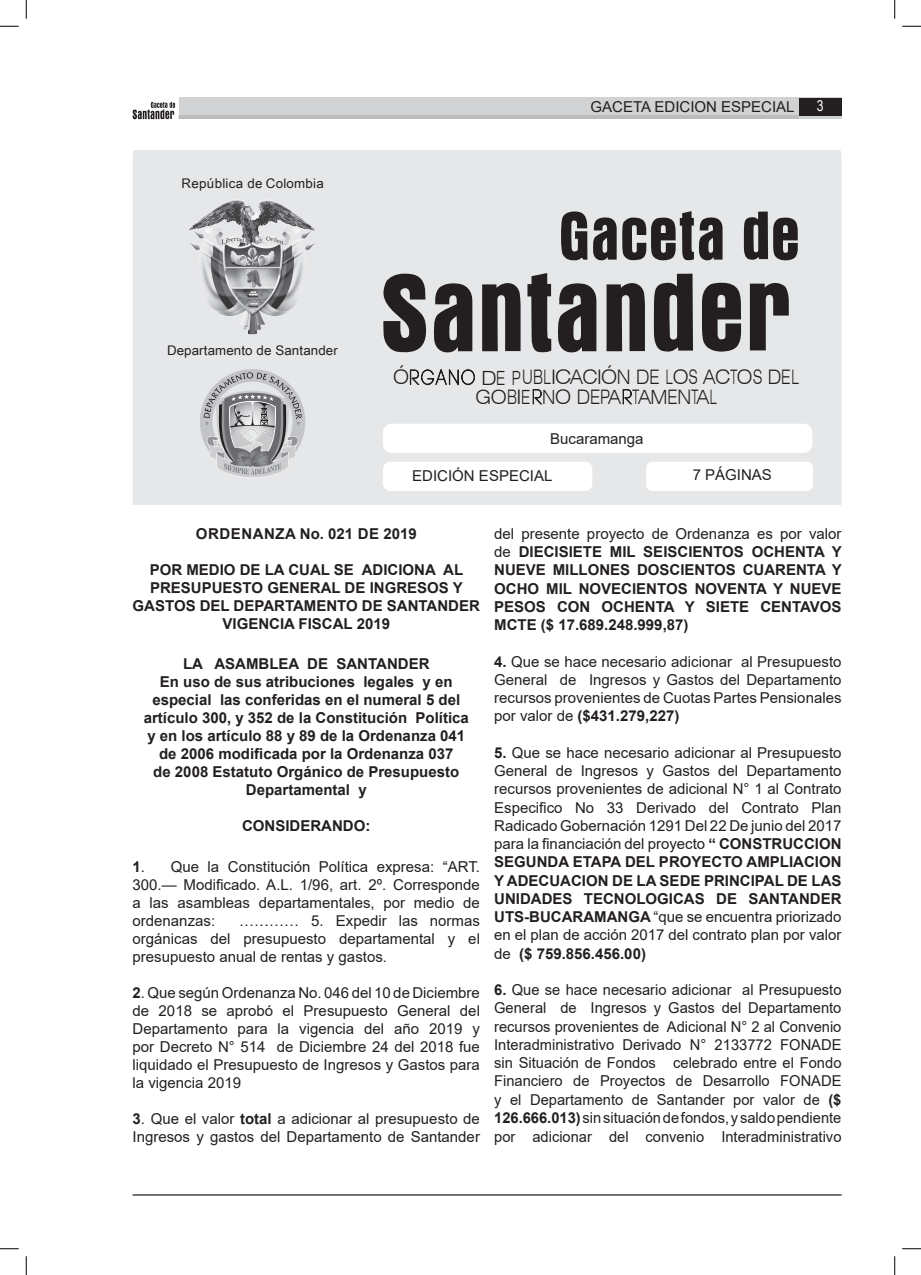
<style>
.page{position:relative;width:921px;height:1275px;background:#fff}
.page>*{position:absolute;margin:0;border:0;box-sizing:border-box;transform-origin:0 0}
.t1{font:300 expanded 20px/19.4px "Swiss 721 BT";letter-spacing:-.015em;color:#231f20;scale:.93 1}
.t2{font:300 expanded 20px "Swiss 721 BT";letter-spacing:-.015em;color:#231f20;scale:.53 1}
.t3{font:300 expanded 20px "Swiss 721 BT";letter-spacing:-.015em;color:#231f20;scale:.66 1}
.t4{font:300 expanded 19.62px "Swiss 721 BT";color:#231f20;scale:.95 1}
.t5{font:15px/18.2px "Arial";color:#231f20;text-align:justify}
.t6{font:700 15px/18px "Arial";color:#231f20;text-align:center}
.t7{font:700 15px "Arial";letter-spacing:.035em;color:#231f20}
.t8{font:15px "Arial Narrow";color:#fff}
.t9{font:13.25px "Dok Champa";letter-spacing:.01em;color:#231f20}
.s1{font-family:"Code";font-stretch:normal;font-size:20.5px}
.s2{font-size:19.62px}
.s3{font-size:20px}
.s4{font-weight:700}
.s5{font-weight:400}
</style>
<div class="page">
<div style="left:179px;top:98px;width:662px;height:21px;background:#d1d2d4"></div>
<div style="left:799px;top:98px;width:42px;height:17px;background:#231f20"></div>
<hr style="left:179px;top:115px;width:620px;height:4px;background:#bcbcbe">
<hr style="left:133px;top:1194px;width:708px;height:2px;background:#231f20">
<svg style="left:132px;top:102px;width:43px;height:17px"></svg>
<div style="left:133px;top:150px;width:708px;height:354px;background:#e6e7e9"></div>
<svg style="left:199px;top:368px;width:107px;height:110px;background:#b8b9bb"></svg>
<img style="left:187px;top:196px;width:132px;height:140px">
<svg style="left:381px;top:274px;width:46px;height:79px;background:#636162"></svg>
<svg style="left:433px;top:282px;width:39px;height:71px;background:#535152"></svg>
<svg style="left:557px;top:282px;width:39px;height:71px;background:#545152"></svg>
<svg style="left:482px;top:283px;width:38px;height:68px;background:#484546"></svg>
<svg style="left:606px;top:283px;width:39px;height:68px;background:#4a4748"></svg>
<svg style="left:527px;top:273px;width:24px;height:80px;background:#5d5a5c"></svg>
<svg style="left:702px;top:282px;width:39px;height:70px;background:#4d4a4b"></svg>
<svg style="left:750px;top:280px;width:38px;height:70px;background:#727071"></svg>
<svg style="left:654px;top:274px;width:39px;height:79px;background:#504d4e"></svg>
<svg style="left:560px;top:211px;width:162px;height:50px;background:#777577"></svg>
<svg style="left:744px;top:212px;width:53px;height:49px;background:#656264"></svg>
<svg style="left:532px;top:389px;width:11px;height:16px"></svg>
<svg style="left:622px;top:389px;width:11px;height:16px"></svg>
<svg style="left:409px;top:367px;width:66px;height:20px"></svg>
<div style="left:383px;top:424px;width:429px;height:29px;background:#fff;border-radius:9px"></div>
<div style="left:383px;top:462px;width:209px;height:29px;background:#fff;border-radius:7px"></div>
<div style="left:646px;top:462px;width:167px;height:29px;background:#fff;border-radius:6px"></div>
<svg style="left:0;top:25px;width:19px;height:2px"></svg>
<svg style="left:902px;top:25px;width:19px;height:2px"></svg>
<svg style="left:0;top:1248px;width:19px;height:1px"></svg>
<svg style="left:902px;top:1248px;width:19px;height:1px"></svg>
<svg style="left:25px;top:0;width:2px;height:19px"></svg>
<svg style="left:25px;top:1256px;width:2px;height:19px"></svg>
<svg style="left:894px;top:0;width:1px;height:19px"></svg>
<svg style="left:894px;top:1256px;width:1px;height:19px"></svg>
<p class="t9" style="left:182px;top:173px;width:144px">República de Colombia</p>
<p class="t5" style="left:590px;top:97px;width:205px">GACETA EDICION ESPECIAL</p>
<p class="t8" style="left:816px;top:94px;width:8px">3</p>
<p class="t9" style="left:167px;top:341px;width:172px">Departamento de Santander</p>
<h1 class="t1" style="left:516px;top:368px;width:305px;text-indent:-123px">Ó<span class="s1">RGANO</span> <span class="s2">DE P</span>UBLICACIÓN DE LO ACTOS DEL<br>I</h1>
<h1 class="t3" style="left:688px;top:365px;width:16px">S</h1>
<h2 class="t4" style="left:475px;top:385px;width:256px">GO<span class="s3">B</span> E <span class="s1">R</span>N<span class="s3">O DEP</span>A<span class="s1">R</span> AM<span class="s3">EN</span> A<span class="s3">L</span></h2>
<h1 class="t2" style="left:632px;top:385px;width:14px">T</h1>
<h1 class="t2" style="left:691px;top:385px;width:14px">T</h1>
<p class="t5" style="left:550px;top:430px;width:95px">Bucaramanga</p>
<p class="t5" style="left:412px;top:466px;width:142px">EDICIÓN ESPECIAL</p>
<p class="t5" style="left:692px;top:465px;width:81px">7 PÁGINAS</p>
<p class="t7" style="left:196px;top:523px;width:222px">ORDENANZA No. 021 DE 2019</p>
<p class="t6" style="left:133px;top:561px;width:349px">POR MEDIO DE LA CUAL SE ADICIONA AL<br>PRESUPUESTO GENERAL DE INGRESOS Y<br>GASTOS DEL DEPARTAMENTO DE SANTANDER<br>VIGENCIA FISCAL 2019</p>
<p class="t6" style="left:144px;top:655px;width:327px">LA ASAMBLEA DE SANTANDER<br>En uso de sus atribuciones legales y en especial las conferidas en el numeral 5 del artículo 300, y 352 de la Constitución Política y en los artículo 88 y 89 de la Ordenanza 041 de 2006 modificada por la Ordenanza 037<br>de 2008 Estatuto Orgánico de Presupuesto Departamental y</p>
<p class="t6" style="left:242px;top:817px;width:130px">CONSIDERANDO:</p>
<p class="t5" style="left:133px;top:857px;width:349px"><span class="s4">1</span>. Que la Constitución Política expresa: “ART.<br>300.— Modificado. A.L. 1/96, art. 2º. Corresponde a las asambleas departamentales, por medio de ordenanzas:</p>
<p class="t5" style="left:133px;top:911px;width:349px;text-indent:107px">………… 5. Expedir las normas orgánicas del presupuesto departamental y el presupuesto anual de rentas y gastos.</p>
<p class="t5" style="left:133px;top:983px;width:349px"><span class="s4">2</span>. Que según Ordenanza No. 046 del 10 de Diciembre de 2018 se aprobó el Presupuesto General del Departamento para la vigencia del año 2019 y por Decreto N° 514 de Diciembre 24 del 2018 fue liquidado el Presupuesto de Ingresos y Gastos para la vigencia 2019</p>
<p class="t5" style="left:133px;top:1109px;width:349px"><span class="s4">3</span>. Que el valor <span class="s4">total</span> a adicionar al presupuesto de<br>Ingresos y gastos del Departamento de Santander</p>
<p class="t6" style="left:494px;top:525px;width:349px;text-align:justify"><span class="s5">del presente proyecto de Ordenanza es por valor de</span> DIECISIETE MIL SEISCIENTOS OCHENTA Y NUEVE MILLONES DOSCIENTOS CUARENTA Y OCHO MIL NOVECIENTOS NOVENTA Y NUEVE PESOS CON OCHENTA Y SIETE CENTAVOS MCTE ($ 17.689.248.999,87)</p>
<p class="t5" style="left:494px;top:652px;width:349px"><span class="s4">4.</span> Que se hace necesario adicionar al Presupuesto General de Ingresos y Gastos del Departamento recursos provenientes de Cuotas Partes Pensionales por valor de <span class="s4">($431.279,227)</span></p>
<p class="t5" style="left:494px;top:743px;width:349px"><span class="s4">5.</span> Que se hace necesario adicionar al Presupuesto General de Ingresos y Gastos del Departamento recursos provenientes de adicional N° 1 al Contrato Especifico No 33 Derivado del Contrato Plan Radicado Gobernación 1291 Del 22 De junio del 2017 para la financiación del proyecto <span class="s4">“ CONSTRUCCION SEGUNDA ETAPA DEL PROYECTO AMPLIACION Y ADECUACION DE LA SEDE PRINCIPAL DE LAS UNIDADES TECNOLOGICAS DE SANTANDER UTS-BUCARAMANGA</span> “que se encuentra priorizado en el plan de acción 2017 del contrato plan por valor de <span class="s4">($ 759.856.456.00)</span></p>
<p class="t5" style="left:494px;top:980px;width:349px"><span class="s4">6.</span> Que se hace necesario adicionar al Presupuesto General de Ingresos y Gastos del Departamento recursos provenientes de Adicional N° 2 al Convenio Interadministrativo Derivado N° 2133772 FONADE sin Situación de Fondos celebrado entre el Fondo Financiero de Proyectos de Desarrollo FONADE y el Departamento de Santander por valor de <span class="s4">($ 126.666.013)</span> sin situación de fondos, y saldo pendiente por adicionar del convenio Interadministrativo</p>
</div>
